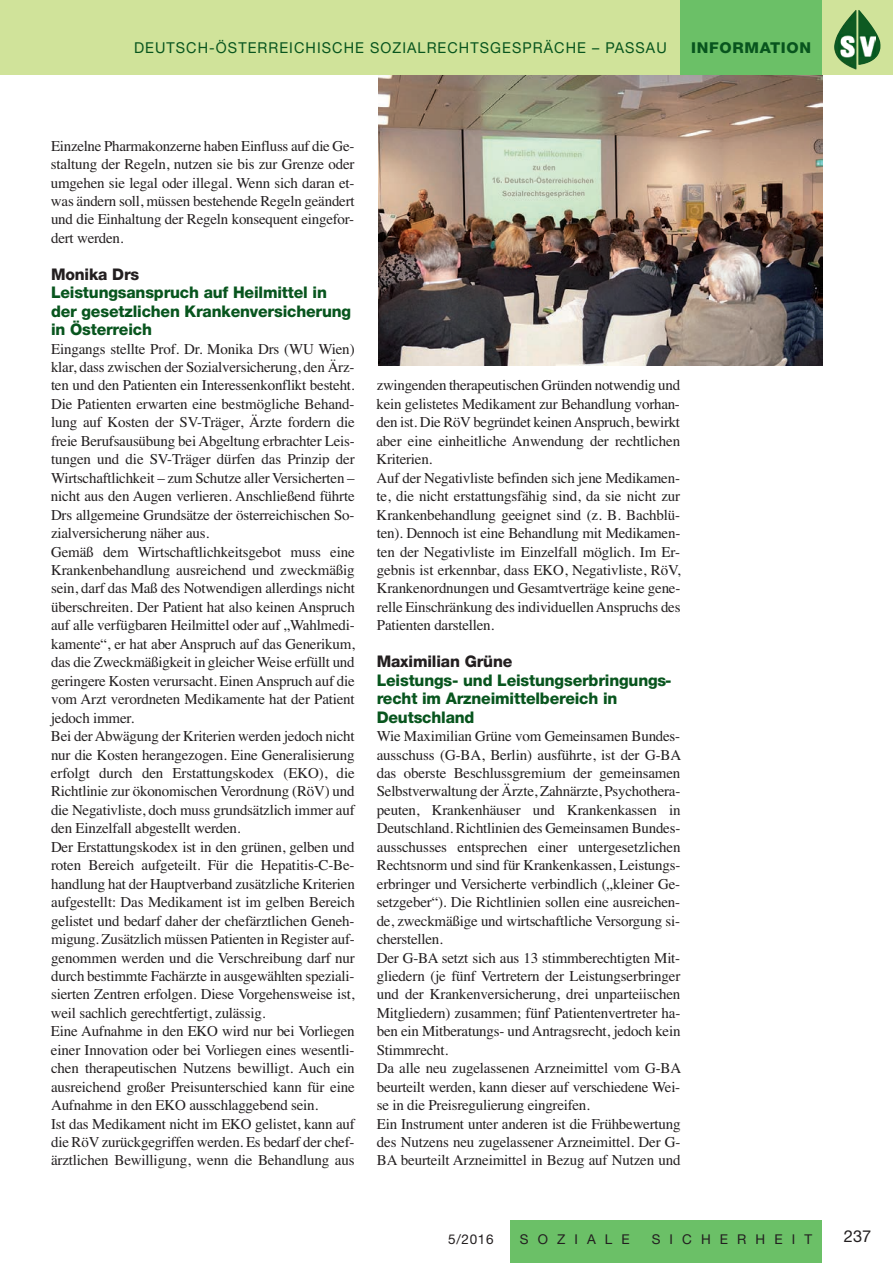
<style>
.page{position:relative;width:893px;height:1263px;background:#fff}
.page>*{position:absolute;margin:0;border:0;box-sizing:border-box;transform-origin:0 0}
.t1{font:16.5px "Helvetica Neue";color:#231f20}
.t2{font:800 16.05px/18.5px "Helvetica Neue";letter-spacing:-.01em;color:#08551e}
.t3{font:800 16.05px "Helvetica Neue";letter-spacing:-.01em;color:#231f20}
.t4{font:15px/18.5px "Times";letter-spacing:-.015em;color:#231f20}
.t5{font:15px "Helvetica Neue";letter-spacing:.075em;color:#08551e;scale:.96 1}
.t6{font:800 15px "Helvetica Neue";letter-spacing:.045em;color:#08551e;scale:1.05 1}
.t7{font:13.5px "Helvetica Neue";letter-spacing:.675em;color:#231f20}
</style>
<div class="page">
<img style="left:378px;top:74px;width:444px;height:292px">
<div style="left:0;top:0;width:893px;height:74px;background:#d0e39a"></div>
<div style="left:680px;top:0;width:142px;height:74px;background:#6bc067"></div>
<div style="left:510px;top:1220px;width:312px;height:43px;background:#6bc067"></div>
<img style="left:858px;top:10px;width:22px;height:55px">
<img style="left:834px;top:10px;width:22px;height:60px">
<img style="left:838px;top:35px;width:17px;height:22px">
<img style="left:860px;top:36px;width:16px;height:21px">
<p class="t5" style="left:134px;top:43px;width:556px">DEUTSCH-ÖSTERREICHISCHE SOZIALRECHTSGESPRÄCHE – PASSAU</p>
<p class="t6" style="left:691px;top:43px;width:116px">INFORMATION</p>
<p class="t4" style="left:51px;top:136px;width:305px;text-align:justify">Einzelne Pharmakonzerne haben Einfluss auf die Ge&shy;staltung der Regeln, nutzen sie bis zur Grenze oder umgehen sie legal oder illegal. Wenn sich daran et&shy;was ändern soll, müssen bestehende Regeln geändert und die Einhaltung der Regeln konsequent eingefor&shy;dert werden.</p>
<p class="t3" style="left:51px;top:268px;width:90px">Monika Drs</p>
<p class="t2" style="left:51px;top:285px;width:302px">Leistungsanspruch auf Heilmittel in der gesetzlichen Krankenversicherung in Österreich</p>
<p class="t4" style="left:51px;top:339px;width:305px">Eingangs stellte Prof. Dr. Monika Drs (WU Wien) klar, dass zwischen der Sozialversicherung, den Ärz&shy;ten und den Patienten ein Interessenkonflikt besteht.<br>Die Patienten erwarten eine bestmögliche Behand&shy;lung auf Kosten der SV-Träger, Ärzte fordern die freie Berufsausübung bei Abgeltung erbrachter Leis&shy;tungen und die SV-Träger dürfen das Prinzip der Wirtschaftlichkeit – zum Schutze aller Versicherten – nicht aus den Augen verlieren. Anschließend führte Drs allgemeine Grundsätze der österreichischen So&shy;zialversicherung näher aus.<br>Gemäß dem Wirtschaftlichkeitsgebot muss eine Krankenbehandlung ausreichend und zweckmäßig sein, darf das Maß des Notwendigen allerdings nicht überschreiten. Der Patient hat also keinen Anspruch auf alle verfügbaren Heilmittel oder auf „Wahlmedi&shy;kamente“, er hat aber Anspruch auf das Generikum, das die Zweckmäßigkeit in gleicher Weise erfüllt und geringere Kosten verursacht. Einen Anspruch auf die vom Arzt verordneten Medikamente hat der Patient jedoch immer.<br>Bei der Abwägung der Kriterien werden jedoch nicht nur die Kosten herangezogen. Eine Generalisierung erfolgt durch den Erstattungskodex (EKO), die Richtlinie zur ökonomischen Verordnung (RöV) und die Negativliste, doch muss grundsätzlich immer auf den Einzelfall abgestellt werden.<br>Der Erstattungskodex ist in den grünen, gelben und roten Bereich aufgeteilt. Für die Hepatitis-C-Be&shy;handlung hat der Hauptverband zusätzliche Kriterien aufgestellt: Das Medikament ist im gelben Bereich gelistet und bedarf daher der chefärztlichen Geneh&shy;migung. Zusätzlich müssen Patienten in Register auf&shy;genommen werden und die Verschreibung darf nur durch bestimmte Fachärzte in ausgewählten speziali&shy;sierten Zentren erfolgen. Diese Vorgehensweise ist, weil sachlich gerechtfertigt, zulässig.<br>Eine Aufnahme in den EKO wird nur bei Vorliegen einer Innovation oder bei Vorliegen eines wesentli&shy;chen therapeutischen Nutzens bewilligt. Auch ein ausreichend großer Preisunterschied kann für eine Aufnahme in den EKO ausschlaggebend sein.<br>Ist das Medikament nicht im EKO gelistet, kann auf die RöV zurückgegriffen werden. Es bedarf der chef&shy;ärztlichen Bewilligung, wenn die Behandlung aus</p>
<p class="t4" style="left:376px;top:376px;width:306px">zwingenden therapeutischen Gründen notwendig und kein gelistetes Medikament zur Behandlung vorhan&shy;den ist. Die RöV begründet keinen Anspruch, bewirkt aber eine einheitliche Anwendung der rechtlichen Kriterien.<br>Auf der Negativliste befinden sich jene Medikamen&shy;te, die nicht erstattungsfähig sind, da sie nicht zur Krankenbehandlung geeignet sind (z. B. Bachblü&shy;ten). Dennoch ist eine Behandlung mit Medikamen&shy;ten der Negativliste im Einzelfall möglich. Im Er&shy;gebnis ist erkennbar, dass EKO, Negativliste, RöV, Krankenordnungen und Gesamtverträge keine gene&shy;relle Einschränkung des individuellen Anspruchs des Patienten darstellen.</p>
<p class="t3" style="left:377px;top:656px;width:137px">Maximilian Grüne</p>
<p class="t2" style="left:377px;top:672px;width:296px">Leistungs- und Leistungserbringungs&shy;recht im Arzneimittelbereich in<br>Deutschland</p>
<p class="t4" style="left:377px;top:727px;width:306px">Wie Maximilian Grüne vom Gemeinsamen Bundes&shy;ausschuss (G-BA, Berlin) ausführte, ist der G-BA das oberste Beschlussgremium der gemeinsamen Selbstverwaltung der Ärzte, Zahnärzte, Psychothera&shy;peuten, Krankenhäuser und Krankenkassen in Deutschland. Richtlinien des Gemeinsamen Bundes&shy;ausschusses entsprechen einer untergesetzlichen Rechtsnorm und sind für Krankenkassen, Leistungs&shy;erbringer und Versicherte verbindlich („kleiner Ge&shy;setzgeber“). Die Richtlinien sollen eine ausreichen&shy;de, zweckmäßige und wirtschaftliche Versorgung si&shy;cherstellen.<br>Der G-BA setzt sich aus 13 stimmberechtigten Mit&shy;gliedern (je fünf Vertretern der Leistungserbringer und der Krankenversicherung, drei unparteiischen Mitgliedern) zusammen; fünf Patientenvertreter ha&shy;ben ein Mitberatungs- und Antragsrecht, jedoch kein Stimmrecht.<br>Da alle neu zugelassenen Arzneimittel vom G-BA beurteilt werden, kann dieser auf verschiedene Wei&shy;se in die Preisregulierung eingreifen.<br>Ein Instrument unter anderen ist die Frühbewertung des Nutzens neu zugelassener Arzneimittel. Der G-BA beurteilt Arzneimittel in Bezug auf Nutzen und</p>
<p class="t7" style="left:448px;top:1234px;width:47px">5/2016</p>
<p class="t7" style="left:520px;top:1234px;width:111px">SOZIALE</p>
<p class="t7" style="left:652px;top:1234px;width:162px">SICHERHEIT</p>
<p class="t1" style="left:844px;top:1230px;width:29px">237</p>
</div>
